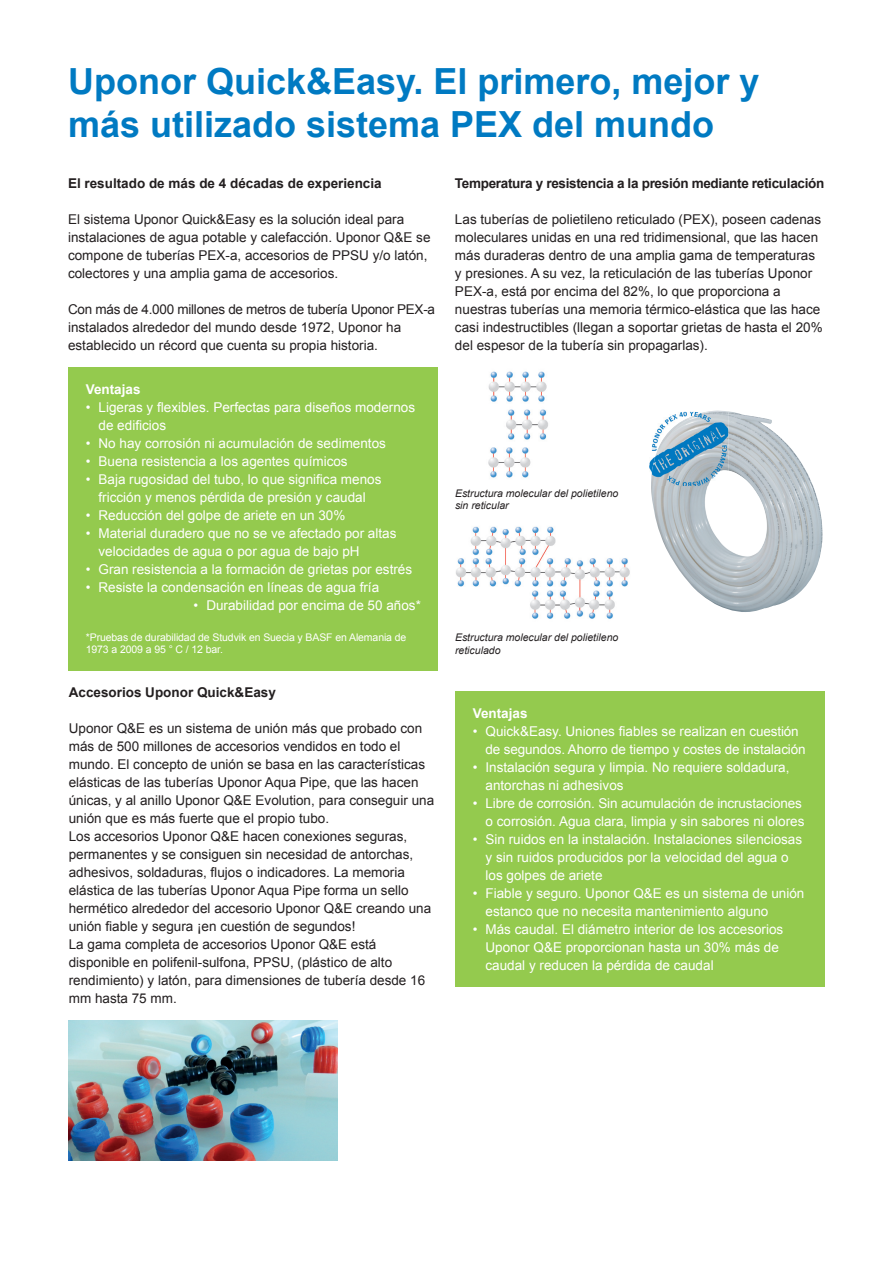
<style>
.page{position:relative;width:893px;height:1263px;background:#fff}
.page>*{position:absolute;margin:0;border:0;box-sizing:border-box;transform-origin:0 0}
.t1{font:700 36px/43.2px "Arial";color:#007ac2}
.t2{font:13.5px/18px "Arial";color:#231f20}
.t3{font:13.5px/18px "Arial";color:#fff}
.t4{font:700 13.5px "Arial";color:#231f20}
.t5{font:700 13.5px "Arial";letter-spacing:-.025em;color:#231f20}
.t6{font:700 13.5px "Arial";color:#fff}
.t7{font:13.35px "Arial";letter-spacing:-.01em;color:#fff}
.t8{font:italic 10.5px/12.6px "Arial";color:#231f20}
.t9{font:10.5px/12.6px "Arial";letter-spacing:-.01em;color:#fff}
.s1{font-size:13.35px}
</style>
<div class="page">
<img style="left:488px;top:371px;width:60px;height:107px">
<img style="left:456px;top:526px;width:174px;height:93px">
<div style="left:69px;top:367px;width:369px;height:303px;background:#94ca4e"></div>
<img style="left:651px;top:411px;width:171px;height:201px">
<img style="left:651px;top:412px;width:7px;height:37px">
<img style="left:649px;top:460px;width:2px;height:11px">
<img style="left:658px;top:412px;width:70px;height:37px">
<img style="left:651px;top:449px;width:77px;height:37px">
<div style="left:456px;top:691px;width:369px;height:296px;background:#94ca4e"></div>
<img style="left:68px;top:1020px;width:270px;height:141px">
<h1 class="t1" style="left:68px;top:61px;width:693px">Uponor Quick&amp;Easy. El primero, mejor y más utilizado sistema PEX del mundo</h1>
<p class="t4" style="left:68px;top:174px;width:315px">El resultado de más de 4 décadas de experiencia</p>
<p class="t2" style="left:68px;top:210px;width:364px">El sistema Uponor Quick&amp;Easy es la solución ideal para instalaciones de agua potable y calefacción. Uponor Q&amp;E se compone de tuberías PEX-a, accesorios de PPSU y/o latón, colectores y una amplia gama de accesorios.</p>
<p class="t2" style="left:68px;top:300px;width:369px">Con más de 4.000 millones de metros de tubería Uponor PEX-a instalados alrededor del mundo desde 1972, Uponor ha establecido un récord que cuenta su propia historia.</p>
<p class="t6" style="left:86px;top:380px;width:56px">Ventajas</p>
<p class="t3" style="left:99px;top:398px;width:318px;text-indent:-13px">• Ligeras y flexibles. Perfectas para diseños modernos de edificios</p>
<p class="t3" style="left:86px;top:434px;width:302px">• No hay corrosión ni acumulación de sedimentos</p>
<p class="t3" style="left:86px;top:452px;width:263px">• Buena resistencia a los agentes químicos</p>
<p class="t3" style="left:86px;top:470px;width:297px;text-align:center">• Baja rugosidad del tubo, lo que significa menos fricción y menos pérdida de presión y caudal</p>
<p class="t3" style="left:86px;top:506px;width:261px">• Reducción del golpe de ariete en un 30%</p>
<p class="t3" style="left:99px;top:524px;width:299px;text-indent:-13px">• Material duradero que no se ve afectado por altas velocidades de agua o por agua de bajo pH</p>
<p class="t3" style="left:86px;top:560px;width:328px">• Gran resistencia a la formación de grietas por estrés</p>
<p class="t3" style="left:86px;top:578px;width:295px">• Resiste la condensación en líneas de agua fría</p>
<p class="t3" style="left:194px;top:596px;width:229px">• Durabilidad por encima de 50 años*</p>
<p class="t9" style="left:86px;top:631px;width:322px">*Pruebas de durabilidad de Studvik en Suecia y BASF en Alemania de<br>1973 a 2009 a 95 ° C / 12 bar.</p>
<p class="t4" style="left:69px;top:683px;width:209px">Accesorios Uponor Quick&amp;Easy</p>
<p class="t2" style="left:69px;top:719px;width:367px">Uponor Q&amp;E es un sistema de unión más que probado con más de 500 millones de accesorios vendidos en todo el mundo. El concepto de unión se basa en las características elásticas de las tuberías Uponor Aqua Pipe, que las hacen únicas, y al anillo Uponor Q&amp;E Evolution, para conseguir una unión que es más fuerte que el propio tubo.<br>Los accesorios Uponor Q&amp;E hacen conexiones seguras, permanentes y se consiguen sin necesidad de antorchas, adhesivos, soldaduras, flujos o indicadores. La memoria elástica de las tuberías Uponor Aqua Pipe forma un sello hermético alrededor del accesorio Uponor Q&amp;E creando una unión fiable y segura ¡en cuestión de segundos!<br>La gama completa de accesorios Uponor Q&amp;E está disponible en polifenil-sulfona, PPSU, (plástico de alto rendimiento) y latón, para dimensiones de tubería desde 16 mm hasta 75 mm.</p>
<p class="t5" style="left:455px;top:174px;width:371px">Temperatura y resistencia a la presión mediante reticulación</p>
<p class="t2" style="left:455px;top:210px;width:369px">Las tuberías de polietileno reticulado (PEX), poseen cadenas moleculares unidas en una red tridimensional, que las hacen más duraderas dentro de una amplia gama de temperaturas y presiones. A su vez, la reticulación de las tuberías Uponor PEX-a, está por encima del 82%, lo que proporciona a nuestras tuberías una memoria térmico-elástica que las hace casi indestructibles (llegan a soportar grietas de hasta el 20% del espesor de la tubería sin propagarlas).</p>
<p class="t8" style="left:455px;top:487px;width:165px">Estructura molecular del polietileno sin reticular</p>
<p class="t8" style="left:455px;top:631px;width:165px">Estructura molecular del polietileno reticulado</p>
<p class="t6" style="left:473px;top:704px;width:56px">Ventajas</p>
<p class="t3" style="left:473px;top:722px;width:327px">• Quick&amp;Easy. Uniones fiables se realizan en <span class="s1">cuestión</span></p>
<p class="t7" style="left:485px;top:740px;width:322px">de segundos. Ahorro de tiempo y costes de instalación</p>
<p class="t3" style="left:485px;top:758px;width:305px;text-indent:-13px">• Instalación segura y limpia. No requiere soldadura, antorchas ni adhesivos</p>
<p class="t3" style="left:473px;top:794px;width:333px;text-align:right">• Libre de corrosión. Sin acumulación de incrustaciones o corrosión. Agua clara, limpia y sin sabores ni olores</p>
<p class="t3" style="left:485px;top:830px;width:318px;text-indent:-13px">• Sin ruidos en la instalación. Instalaciones silenciosas y sin ruidos producidos por la velocidad del agua o los golpes de ariete</p>
<p class="t3" style="left:485px;top:884px;width:320px;text-indent:-13px">• Fiable y seguro. Uponor Q&amp;E es un sistema de unión estanco que no necesita mantenimiento alguno</p>
<p class="t3" style="left:485px;top:920px;width:299px;text-indent:-13px">• Más caudal. El diámetro interior de los accesorios<br>Uponor Q&amp;E proporcionan hasta un 30% más de caudal y reducen la pérdida de caudal</p>
</div>
